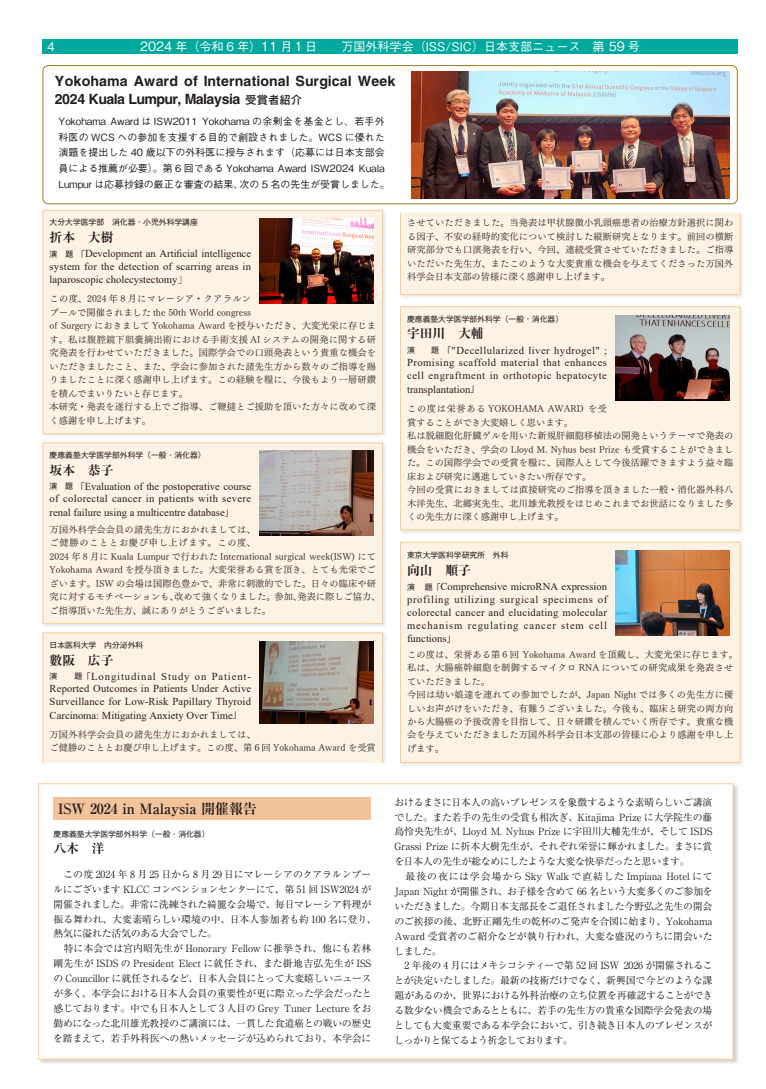
<style>
.page{position:relative;width:766px;height:1089px;background:#fff}
.page>*{position:absolute;margin:0;border:0;box-sizing:border-box;transform-origin:0 0}
.t1{font:700 14.2px/18.8px "Helvetica";color:#231f20}
.t2{font:700 14.2px "Ryumin Pro";letter-spacing:-.01em;color:#231f20}
.t3{font:700 expanded 12.8px "Ryumin Pro";color:#231f20}
.t4{font:500 12px "Gothic BBB Pro";color:#fff}
.t5{font:10.6px/13px "Times New Roman";color:#231f20;text-align:justify}
.t6{font:9.9px/14.9px "Ryumin Pr 5";letter-spacing:-.02em;color:#231f20}
.t7{font:500 9.9px/15.6px "Gothic BBB Pro";color:#231f20}
.t8{font:9.2px/13.5px "Tsuku Min Pr 6 N R";letter-spacing:.01em;color:#231f20}
.t9{font:7.8px "Gothic MB101 Pr 6";color:#231f20}
.s1{font-size:12.8px}
.s2{font-family:"Rodin Pro DB";font-weight:400;font-size:11.3px}
.s3{font-family:"Gothic MB101 Pr 6";font-size:7.8px}
.s4{font-family:"Koz Min Pr 6 N"}
</style>
<div class="page">
<div style="left:43px;top:40px;width:694px;height:14px;background:#00a99d"></div>
<div style="left:38px;top:783px;width:701px;height:282px;background:#231f20;opacity:.2"></div>
<div style="left:38px;top:783px;width:695px;height:276px;background:#fff;border:1px solid #fdcc93"></div>
<div style="left:399px;top:211px;width:346px;height:89px;background:#f4f4f4"></div>
<div style="left:400px;top:212px;width:340px;height:83px;background:#fef2e5;border:1px solid #fdcc93"></div>
<div style="left:43px;top:65px;width:694px;height:139px;border:1px solid #a07a24;border-radius:6px"></div>
<img style="left:411px;top:71px;width:318px;height:128px">
<div style="left:42px;top:209px;width:346px;height:230px;background:#231f20;opacity:.1"></div>
<div style="left:43px;top:210px;width:340px;height:224px;background:#fef2e5;border:1px solid #fdcc93"></div>
<div style="left:42px;top:441px;width:346px;height:188px;background:#231f20;opacity:.1"></div>
<div style="left:43px;top:442px;width:340px;height:182px;background:#fef2e5;border:1px solid #fdcc93"></div>
<div style="left:399px;top:305px;width:346px;height:230px;background:#231f20;opacity:.1"></div>
<div style="left:400px;top:306px;width:340px;height:224px;background:#fef2e5;border:1px solid #fdcc93"></div>
<div style="left:399px;top:540px;width:346px;height:228px;background:#231f20;opacity:.1"></div>
<div style="left:400px;top:541px;width:340px;height:222px;background:#fef2e5;border:1px solid #fdcc93"></div>
<div style="left:42px;top:631px;width:346px;height:145px;background:#231f20;opacity:.1"></div>
<div style="left:43px;top:632px;width:340px;height:139px;background:#fef2e5;border:1px solid #fdcc93"></div>
<div style="left:54px;top:797px;width:317px;height:23px;background:#f3c39c"></div>
<div style="left:38px;top:763px;width:352px;height:14px;background:#fff"></div>
<img style="left:259px;top:218px;width:114px;height:85px">
<img style="left:259px;top:451px;width:114px;height:85px">
<img style="left:259px;top:641px;width:114px;height:83px">
<img style="left:615px;top:315px;width:114px;height:85px">
<img style="left:615px;top:551px;width:114px;height:85px">
<h3 class="t4" style="left:47px;top:37px;width:9px">4</h3>
<h3 class="t4" style="left:140px;top:37px;width:501px"><span class="s1">2024</span> 年（令和 6 年）<span class="s1">11</span> 月<span class="s1">１</span>日　　万国外科学会（ISS/SIC）日本支部ニュース　第 <span class="s1">59</span> 号</h3>
<h1 class="t1" style="left:55px;top:71px;width:342px">Yokohama Award of International Surgical Week<br>2024 Kuala Lumpur, Malaysia <span class="s2">受賞者紹介</span></h1>
<p class="t7" style="left:59px;top:112px;width:332px">Yokohama Award は ISW2011 Yokohama の余剰金を基金とし、若手外科医の WCS への参加を支援する目的で創設されました。WCS に優れた演題を提出した 40 歳以下の外科医に授与されます（応募には日本支部会員による推薦が必要）。第 6 回である Yokohama Award ISW2024 Kuala Lumpur は応募抄録の厳正な審査の結果、次の 5 名の先生が受賞しました。</p>
<p class="t9" style="left:50px;top:216px;width:150px">大分大学医学部　消化器・小児外科学講座</p>
<h2 class="t3" style="left:50px;top:227px;width:65px">折本　大樹</h2>
<p class="t5" style="left:50px;top:247px;width:203px"><span class="s3">演　題　「</span>Development an Artificial intelligence system for the detection of scarring areas in laparoscopic cholecystectomy<span class="s4">」</span></p>
<p class="t8" style="left:50px;top:291px;width:328px">この度、2024 年 8 月にマレーシア・クアラルン<br>プールで開催されました the 50th World congress<br>of Surgery におきまして Yokohama Award を授与いただき、大変光栄に存じます。私は腹腔鏡下胆嚢摘出術における手術支援 AI システムの開発に関する研究発表を行わせていただきました。国際学会での口頭発表という貴重な機会をいただきましたこと、また、学会に参加された諸先生方から数々のご指導を賜りましたことに深く感謝申し上げます。この経験を糧に、今後もより一層研鑽を積んでまいりたいと存じます。<br>本研究・発表を遂行する上でご指導、ご鞭撻とご援助を頂いた方々に改めて深く感謝を申し上げます。</p>
<p class="t9" style="left:50px;top:448px;width:157px">慶應義塾大学医学部外科学（一般・消化器）</p>
<h2 class="t3" style="left:50px;top:459px;width:65px">坂本　恭子</h2>
<p class="t5" style="left:50px;top:479px;width:203px"><span class="s3">演　題　「</span>Evaluation of the postoperative course of colorectal cancer in patients with severe renal failure using a multicentre database<span class="s3">」</span></p>
<p class="t8" style="left:50px;top:521px;width:332px">万国外科学会会員の諸先生方におかれましては、<br>ご健勝のこととお慶び申し上げます。この度、<br>2024 年 8 月に Kuala Lumpur で行われた International surgical week(ISW) にてYokohama Award を授与頂きました。大変栄誉ある賞を頂き、とても光栄でございます。ISW の会場は国際色豊かで、非常に刺激的でした。日々の臨床や研究に対するモチベーションも、改めて強くなりました。参加、発表に際しご協力、ご指導頂いた先生方、誠にありがとうございました。</p>
<p class="t9" style="left:50px;top:638px;width:95px">日本医科大学　内分泌外科</p>
<h2 class="t3" style="left:50px;top:649px;width:65px">數阪　広子</h2>
<p class="t5" style="left:50px;top:669px;width:203px"><span class="s3">演　 題「</span>Longitudinal Study on Patient-Reported Outcomes in Patients Under Active Surveillance for Low-Risk Papillary Thyroid Carcinoma: Mitigating Anxiety Over Time<span class="s3">」</span></p>
<p class="t8" style="left:50px;top:726px;width:327px">万国外科学会会員の諸先生方におかれましては、<br>ご健勝のこととお慶び申し上げます。この度、第６回 Yokohama Award を受賞</p>
<p class="t8" style="left:407px;top:215px;width:328px;text-align:justify">させていただきました。当発表は甲状腺微小乳頭癌患者の治療方針選択に関わる因子、不安の経時的変化について検討した縦断研究となります。前回の横断研究部分でも口演発表を行い、今回、連続受賞させていただきました。ご指導いただいた先生方、またこのような大変貴重な機会を与えてくださった万国外科学会日本支部の皆様に深く感謝申し上げます。</p>
<p class="t9" style="left:407px;top:312px;width:157px">慶應義塾大学医学部外科学（一般・消化器）</p>
<h2 class="t3" style="left:407px;top:323px;width:78px">宇田川　大輔</h2>
<p class="t5" style="left:407px;top:343px;width:201px"><span class="s3">演　 題　「</span>"Decellularized liver hydrogel" ; Promising scaffold material that enhances cell engraftment in orthotopic hepatocyte transplantation<span class="s3">」</span></p>
<p class="t8" style="left:407px;top:401px;width:328px">この度は栄誉ある YOKOHAMA AWARD を受<br>賞することができ大変嬉しく思います。<br>私は脱細胞化肝臓ゲルを用いた新規肝細胞移植法の開発というテーマで発表の機会をいただき、学会の Lloyd M. Nyhus best Prize も受賞することができました。この国際学会での受賞を糧に、国際人として今後活躍できますよう益々臨床および研究に邁進していきたい所存です。<br>今回の受賞におきましては直接研究のご指導を頂きました一般・消化器外科八木洋先生、北郷実先生、北川雄光教授をはじめこれまでお世話になりました多くの先生方に深く感謝申し上げます。</p>
<p class="t9" style="left:407px;top:549px;width:103px">東京大学医科学研究所　外科</p>
<h2 class="t3" style="left:407px;top:560px;width:65px">向山　順子</h2>
<p class="t5" style="left:407px;top:580px;width:201px"><span class="s3">演　題「</span>Comprehensive microRNA expression profiling utilizing surgical specimens of colorectal cancer and elucidating molecular mechanism regulating cancer stem cell functions<span class="s3">」</span></p>
<p class="t8" style="left:407px;top:646px;width:332px">この度は、栄誉ある第 6 回 Yokohama Award を頂戴し、大変光栄に存じます。私は、大腸癌幹細胞を制御するマイクロ RNA についての研究成果を発表させていただきました。<br>今回は幼い娘達を連れての参加でしたが、Japan Night では多くの先生方に優しいお声がけをいただき、有難うございました。今後も、臨床と研究の両方向から大腸癌の予後改善を目指して、日々研鑽を積んでいく所存です。貴重な機会を与えていただきました万国外科学会日本支部の皆様に心より感謝を申し上げます。</p>
<h1 class="t2" style="left:58px;top:797px;width:200px">ISW 2024 in Malaysia 開催報告</h1>
<p class="t9" style="left:54px;top:827px;width:157px">慶應義塾大学医学部外科学（一般・消化器）</p>
<h2 class="t3" style="left:54px;top:838px;width:53px">八木　洋</h2>
<p class="t6" style="left:53px;top:866px;width:325px">　この度 2024 年 8 月 25 日から 8 月 29 日にマレーシアのクアラルンプールにございます KLCC コンベンションセンターにて、第 51 回 ISW2024 が開催されました。非常に洗練された綺麗な会場で、毎日マレーシア料理が振る舞われ、大変素晴らしい環境の中、日本人参加者も約 100 名に登り、熱気に溢れた活気のある大会でした。<br>　特に本会では宮内昭先生が Honorary Fellow に推挙され、他にも若林剛先生が ISDS の President Elect に就任され、また掛地吉弘先生が ISSの Councillor に就任されるなど、日本人会員にとって大変嬉しいニュースが多く、本学会における日本人会員の重要性が更に際立った学会だったと感じております。中でも日本人として 3 人目の Grey Tuner Lecture をお勤めになった北川雄光教授のご講演には、一貫した食道癌との戦いの歴史を踏まえて、若手外科医への熱いメッセージが込められており、本学会に</p>
<p class="t6" style="left:394px;top:793px;width:320px">おけるまさに日本人の高いプレゼンスを象徴するような素晴らしいご講演でした。また若手の先生の受賞も相次ぎ、Kitajima Prize に大学院生の藤島怜央先生が、Lloyd M. Nyhus Prize に宇田川大輔先生が、そして ISDS Grassi Prize に折本大樹先生が、それぞれ栄誉に輝かれました。まさに賞を日本人の先生が総なめにしたような大変な快挙だったと思います。<br>　最後の夜には学会場から Sky Walk で直結した Impiana Hotel にてJapan Night が開催され、お子様を含めて 66 名という大変多くのご参加をいただきました。今期日本支部長をご退任されました今野弘之先生の開会のご挨拶の後、北野正剛先生の乾杯のご発声を合図に始まり、Yokohama Award 受賞者のご紹介などが執り行われ、大変な盛況のうちに閉会いたしました。<br>　2 年後の 4 月にはメキシコシティーで第 52 回 ISW 2026 が開催されることが決定いたしました。最新の技術だけでなく、新興国で今どのような課題があるのか、世界における外科治療の立ち位置を再確認することができる数少ない機会であるとともに、若手の先生方の貴重な国際学会発表の場としても大変重要である本学会において、引き続き日本人のプレゼンスがしっかりと保てるよう祈念しております。</p>
</div>
